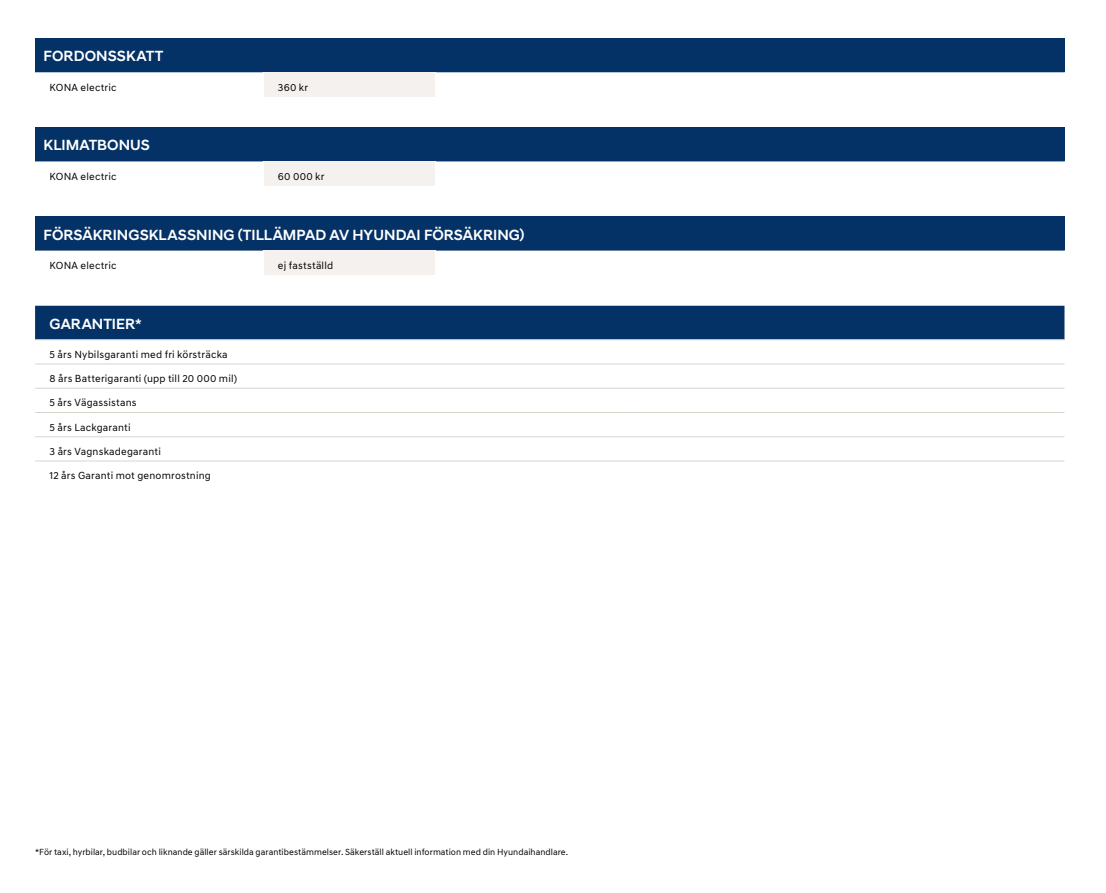
<style>
.page{position:relative;width:1106px;height:893px;background:#fff}
.page>*{position:absolute;margin:0;border:0;box-sizing:border-box;transform-origin:0 0}
.t1{font:500 15px "Hyundai Sans Head";letter-spacing:.005em;color:#fff}
.t2{font:10.5px "Hyundai Sans Text";letter-spacing:.02em;color:#000}
.t3{font:9px "Hyundai Sans Text";letter-spacing:.005em;color:#000}
</style>
<div class="page">
<div style="left:35px;top:217px;width:1029px;height:34px;background:#053266"></div>
<div style="left:264px;top:251px;width:171px;height:24px;background:#f4f1ef"></div>
<div style="left:35px;top:38px;width:1029px;height:34px;background:#053266"></div>
<svg style="left:35px;top:72px;width:1028px;height:25px"></svg>
<div style="left:35px;top:127px;width:1029px;height:34px;background:#053266"></div>
<svg style="left:35px;top:161px;width:1028px;height:25px"></svg>
<div style="left:35px;top:306px;width:1029px;height:33px;background:#053266"></div>
<svg style="left:35px;top:340px;width:1029px;height:121px"></svg>
<hr style="left:35px;top:339px;width:468px;height:1px;background:#d9d3cd">
<hr style="left:503px;top:339px;width:127px;height:1px;background:#d9d3cd">
<hr style="left:630px;top:339px;width:434px;height:1px;background:#d9d3cd">
<hr style="left:35px;top:364px;width:468px;height:1px;background:#d9d3cd">
<hr style="left:503px;top:364px;width:127px;height:1px;background:#d9d3cd">
<hr style="left:630px;top:364px;width:434px;height:1px;background:#d9d3cd">
<hr style="left:35px;top:388px;width:468px;height:1px;background:#d9d3cd">
<hr style="left:503px;top:388px;width:127px;height:1px;background:#d9d3cd">
<hr style="left:630px;top:388px;width:434px;height:1px;background:#d9d3cd">
<hr style="left:35px;top:412px;width:468px;height:1px;background:#d9d3cd">
<hr style="left:503px;top:412px;width:127px;height:1px;background:#d9d3cd">
<hr style="left:630px;top:412px;width:434px;height:1px;background:#d9d3cd">
<hr style="left:35px;top:436px;width:468px;height:1px;background:#d9d3cd">
<hr style="left:503px;top:436px;width:127px;height:1px;background:#d9d3cd">
<hr style="left:630px;top:436px;width:434px;height:1px;background:#d9d3cd">
<hr style="left:35px;top:461px;width:468px;height:1px;background:#d9d3cd">
<hr style="left:503px;top:461px;width:127px;height:1px;background:#d9d3cd">
<hr style="left:630px;top:461px;width:434px;height:1px;background:#d9d3cd">
<h1 class="t1" style="left:44px;top:47px;width:121px">FORDONSSKATT</h1>
<p class="t2" style="left:50px;top:81px;width:69px">KONA electric</p>
<p class="t2" style="left:278px;top:81px;width:32px">360 kr</p>
<h1 class="t1" style="left:44px;top:136px;width:108px">KLIMATBONUS</h1>
<p class="t2" style="left:50px;top:170px;width:69px">KONA electric</p>
<p class="t2" style="left:278px;top:170px;width:48px">60 000 kr</p>
<h1 class="t1" style="left:44px;top:226px;width:482px">FÖRSÄKRINGSKLASSNING (TILLÄMPAD AV HYUNDAI FÖRSÄKRING)</h1>
<p class="t2" style="left:50px;top:259px;width:69px">KONA electric</p>
<p class="t2" style="left:278px;top:259px;width:57px">ej fastställd</p>
<h1 class="t1" style="left:50px;top:315px;width:94px">GARANTIER*</h1>
<p class="t2" style="left:50px;top:348px;width:179px">5 års Nybilsgaranti med fri körsträcka</p>
<p class="t2" style="left:50px;top:372px;width:189px">8 års Batterigaranti (upp till 20 000 mil)</p>
<p class="t2" style="left:50px;top:397px;width:89px">5 års Vägassistans</p>
<p class="t2" style="left:50px;top:421px;width:82px">5 års Lackgaranti</p>
<p class="t2" style="left:50px;top:445px;width:113px">3 års Vagnskadegaranti</p>
<p class="t2" style="left:50px;top:469px;width:163px">12 års Garanti mot genomrostning</p>
<p class="t3" style="left:35px;top:846px;width:534px">*För taxi, hyrbilar, budbilar och liknande gäller särskilda garantibestämmelser. Säkerställ aktuell information med din Hyundaihandlare.</p>
</div>
